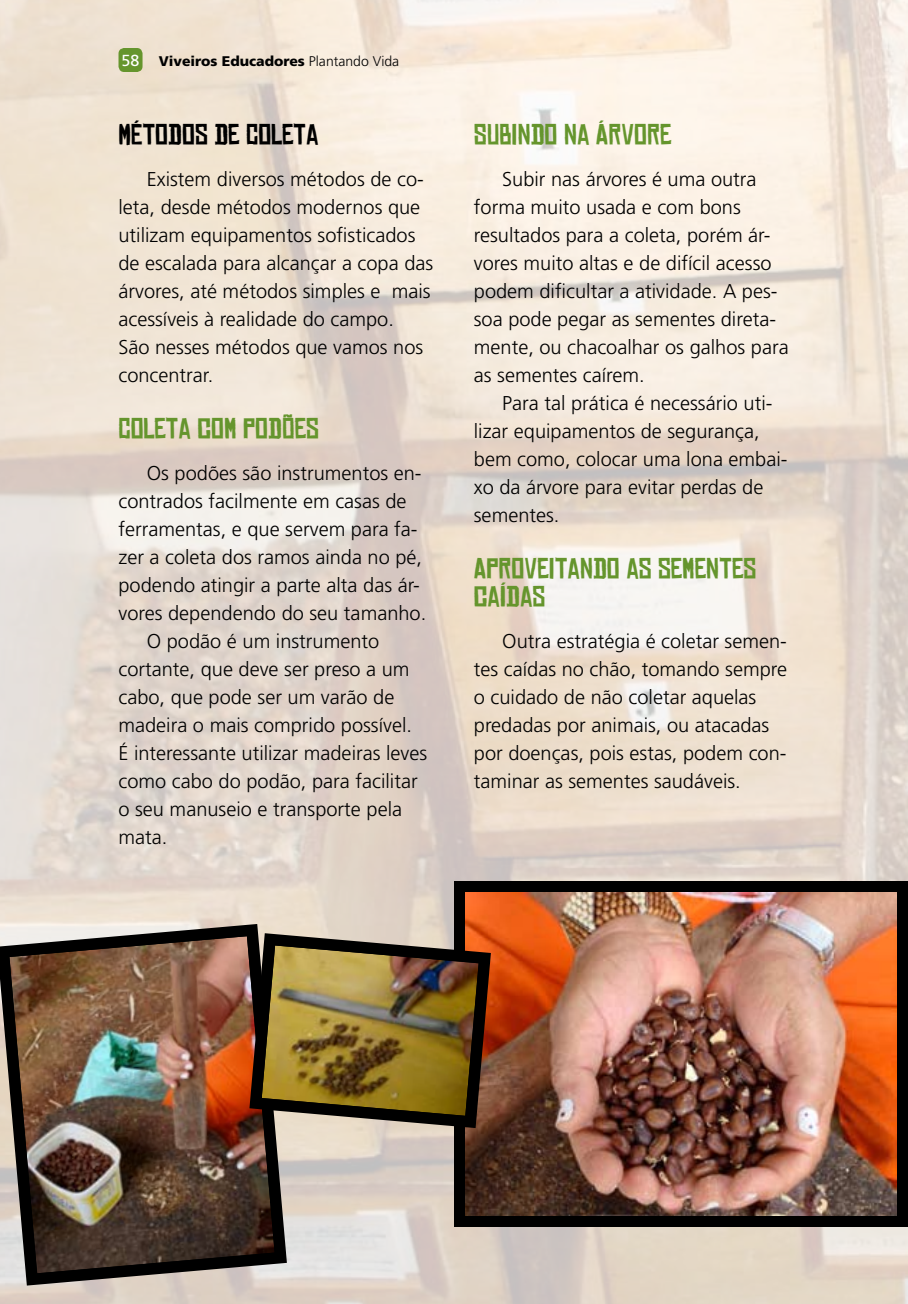
<style>
.page{position:relative;width:908px;height:1304px;background:#fff}
.page>*{position:absolute;margin:0;border:0;box-sizing:border-box;transform-origin:0 0}
.t1{font:28px/28px "Chinese Rocks";color:#65952d}
.t2{font:28px "Chinese Rocks";color:#000}
.t3{font:300 20px/28px "Frutiger";color:#000}
.t4{font:16px "Frutiger";color:#fff}
.t5{font:900 14px "Frutiger";color:#000}
.s1{font-weight:300}
</style>
<div class="page">
<img style="left:0;top:0;width:908px;height:1304px">
<div style="left:118px;top:48px;width:24px;height:24px;background:#65952d;border-radius:6px"></div>
<div style="left:454px;top:881px;width:453px;height:346px;background:#000"></div>
<svg style="left:0;top:924px;width:287px;height:362px;background:#a39d97"></svg>
<img style="left:465px;top:892px;width:431px;height:323px">
<img style="left:9px;top:936px;width:265px;height:337px">
<svg style="left:249px;top:933px;width:241px;height:195px;background:#6f5648"></svg>
<img style="left:261px;top:945px;width:217px;height:171px">
<p class="t4" style="left:121px;top:51px;width:18px">58</p>
<p class="t5" style="left:159px;top:52px;width:242px">Viveiros Educadores <span class="s1">Plantando Vida</span></p>
<h1 class="t2" style="left:118px;top:120px;width:201px">MÉTODOS DE COLETA</h1>
<p class="t3" style="left:118px;top:165px;width:316px;text-indent:28px">Existem diversos métodos de co&shy;leta, desde métodos modernos que utilizam equipamentos sofisticados de escalada para alcançar a copa das árvores, até métodos simples e mais acessíveis à realidade do campo.<br>São nesses métodos que vamos nos concentrar.</p>
<h1 class="t1" style="left:118px;top:414px;width:202px">COLETA COM PODÕES</h1>
<p class="t3" style="left:147px;top:459px;width:276px">Os podões são instrumentos en-</p>
<p class="t3" style="left:118px;top:487px;width:289px">contrados facilmente em casas de</p>
<p class="t3" style="left:118px;top:515px;width:300px">ferramentas, e que servem para fa-</p>
<p class="t3" style="left:118px;top:543px;width:305px">zer a coleta dos ramos ainda no pé,</p>
<p class="t3" style="left:118px;top:571px;width:303px">podendo atingir a parte alta das ár-</p>
<p class="t3" style="left:118px;top:599px;width:309px">vores dependendo do seu tamanho.</p>
<p class="t3" style="left:147px;top:627px;width:234px">O podão é um instrumento</p>
<p class="t3" style="left:118px;top:655px;width:292px">cortante, que deve ser preso a um</p>
<p class="t3" style="left:118px;top:683px;width:277px">cabo, que pode ser um varão de</p>
<p class="t3" style="left:118px;top:711px;width:295px">madeira o mais comprido possível.</p>
<p class="t3" style="left:118px;top:739px;width:310px">É interessante utilizar madeiras leves</p>
<p class="t3" style="left:118px;top:767px;width:300px">como cabo do podão, para facilitar</p>
<p class="t3" style="left:118px;top:795px;width:285px">o seu manuseio e transporte pela</p>
<p class="t3" style="left:118px;top:823px;width:50px">mata.</p>
<h1 class="t1" style="left:473px;top:120px;width:199px">SUBINDO NA ÁRVORE</h1>
<p class="t3" style="left:473px;top:165px;width:316px;text-indent:28px">Subir nas árvores é uma outra forma muito usada e com bons resultados para a coleta, porém ár&shy;vores muito altas e de difícil acesso podem dificultar a atividade. A pes&shy;soa pode pegar as sementes direta&shy;mente, ou chacoalhar os galhos para as sementes caírem.</p>
<p class="t3" style="left:473px;top:389px;width:315px;text-indent:28px">Para tal prática é necessário uti&shy;lizar equipamentos de segurança, bem como, colocar uma lona embai&shy;xo da árvore para evitar perdas de sementes.</p>
<h1 class="t1" style="left:473px;top:554px;width:284px">APROVEITANDO AS SEMENTES<br>CAÍDAS</h1>
<p class="t3" style="left:473px;top:627px;width:315px;text-indent:28px">Outra estratégia é coletar semen&shy;tes caídas no chão, tomando sempre o cuidado de não coletar aquelas predadas por animais, ou atacadas por doenças, pois estas, podem con&shy;taminar as sementes saudáveis.</p>
</div>
